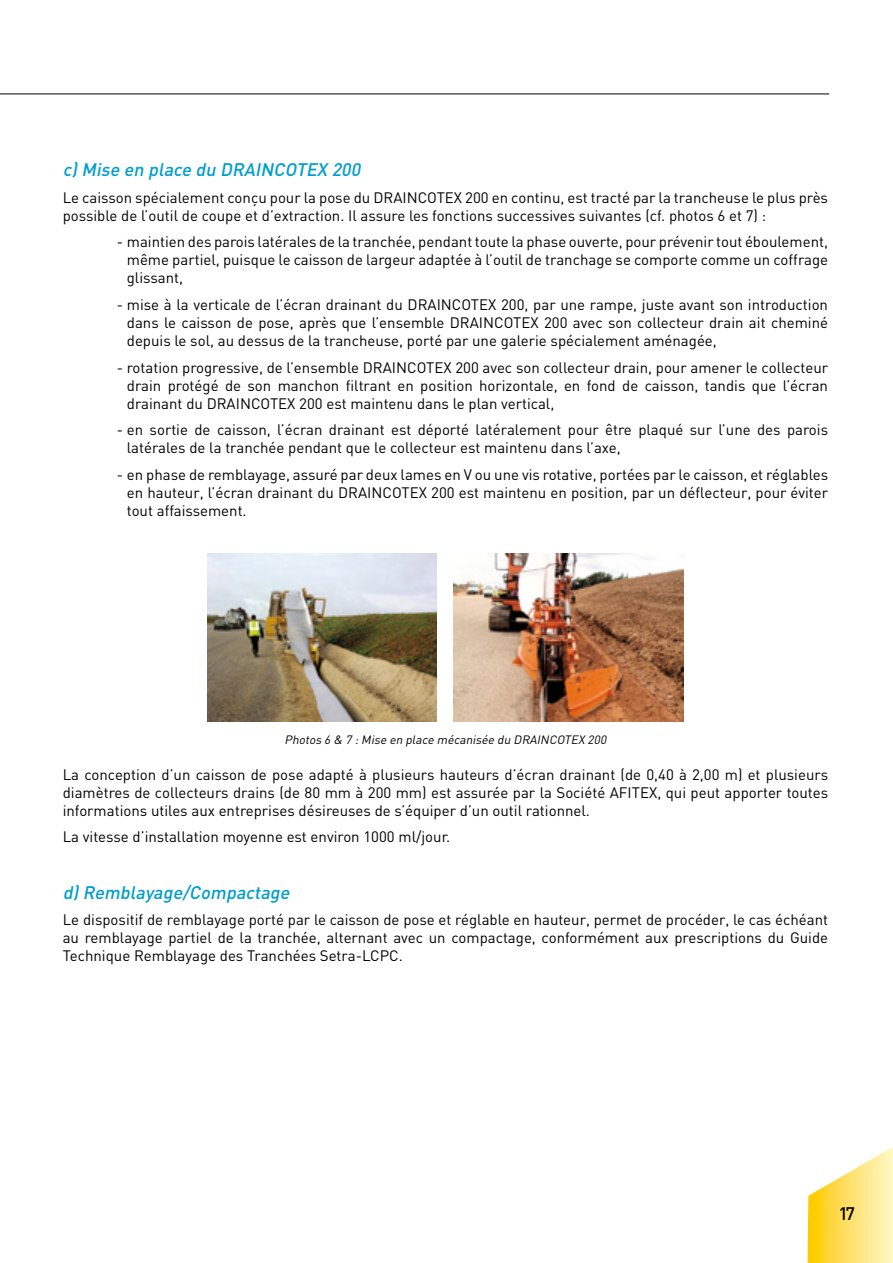
<style>
.page{position:relative;width:893px;height:1263px;background:#fff}
.page>*{position:absolute;margin:0;border:0;box-sizing:border-box;transform-origin:0 0}
.t1{font:italic 500 18px "DIN";color:#009ecd}
.t2{font:500 18px "DIN";color:#000}
.t3{font:15px/18px "DIN";color:#000;text-align:justify}
.t4{font:italic 12px "DIN";color:#000}
</style>
<div class="page">
<svg style="left:807px;top:1147px;width:86px;height:116px"></svg>
<img style="left:207px;top:553px;width:230px;height:168px">
<img style="left:454px;top:553px;width:230px;height:168px">
<hr style="left:0;top:94px;width:829px;height:1px;background:#000">
<p class="t1" style="left:63px;top:158px;width:303px">c)Mise en place du DRAINCOTEX 200</p>
<p class="t3" style="left:63px;top:188px;width:767px">Le caisson spécialement conçu pour la pose du DRAINCOTEX 200 en continu, est tracté par la trancheuse le plus près possible de l’outil de coupe et d’extraction. Il assure les fonctions successives suivantes (cf. photos 6 et 7) :</p>
<p class="t3" style="left:127px;top:233px;width:703px;text-indent:-10px">- maintien des parois latérales de la tranchée, pendant toute la phase ouverte, pour prévenir tout éboulement, même partiel, puisque le caisson de largeur adaptée à l’outil de tranchage se comporte comme un coffrage glissant,</p>
<p class="t3" style="left:127px;top:295px;width:703px;text-indent:-10px">- mise à la verticale de l’écran drainant du DRAINCOTEX 200, par une rampe, juste avant son introduction dans le caisson de pose, après que l’ensemble DRAINCOTEX 200 avec son collecteur drain ait cheminé depuis le sol, au dessus de la trancheuse, porté par une galerie spécialement aménagée,</p>
<p class="t3" style="left:127px;top:358px;width:703px;text-indent:-10px">- rotation progressive, de l’ensemble DRAINCOTEX 200 avec son collecteur drain, pour amener le collecteur drain protégé de son manchon filtrant en position horizontale, en fond de caisson, tandis que l’écran drainant du DRAINCOTEX 200 est maintenu dans le plan vertical,</p>
<p class="t3" style="left:127px;top:420px;width:703px;text-indent:-10px">- en sortie de caisson, l’écran drainant est déporté latéralement pour être plaqué sur l’une des parois latérales de la tranchée pendant que le collecteur est maintenu dans l’axe,</p>
<p class="t3" style="left:127px;top:465px;width:703px;text-indent:-10px">- en phase de remblayage, assuré par deux lames en V ou une vis rotative, portées par le caisson, et réglables en hauteur, l’écran drainant du DRAINCOTEX 200 est maintenu en position, par un déflecteur, pour éviter tout affaissement.</p>
<p class="t4" style="left:284px;top:732px;width:326px">Photos 6 &amp; 7 :Mise en place mécanisée du DRAINCOTEX 200</p>
<p class="t3" style="left:63px;top:765px;width:767px">La conception d’un caisson de pose adapté à plusieurs hauteurs d’écran drainant (de 0,40 à 2,00 m) et plusieurs diamètres de collecteurs drains (de 80 mm à 200 mm) est assurée par la Société AFITEX, qui peut apporter toutes informations utiles aux entreprises désireuses de s’équiper d’un outil rationnel.</p>
<p class="t3" style="left:63px;top:828px;width:389px">La vitesse d’installation moyenne est environ 1000 ml/jour.</p>
<p class="t1" style="left:63px;top:881px;width:232px">d)Remblayage/Compactage</p>
<p class="t3" style="left:63px;top:911px;width:767px">Le dispositif de remblayage porté par le caisson de pose et réglable en hauteur, permet de procéder, le cas échéant au remblayage partiel de la tranchée, alternant avec un compactage, conformément aux prescriptions du Guide Technique Remblayage des Tranchées Setra-LCPC.</p>
<p class="t2" style="left:838px;top:1201px;width:18px">17</p>
</div>
